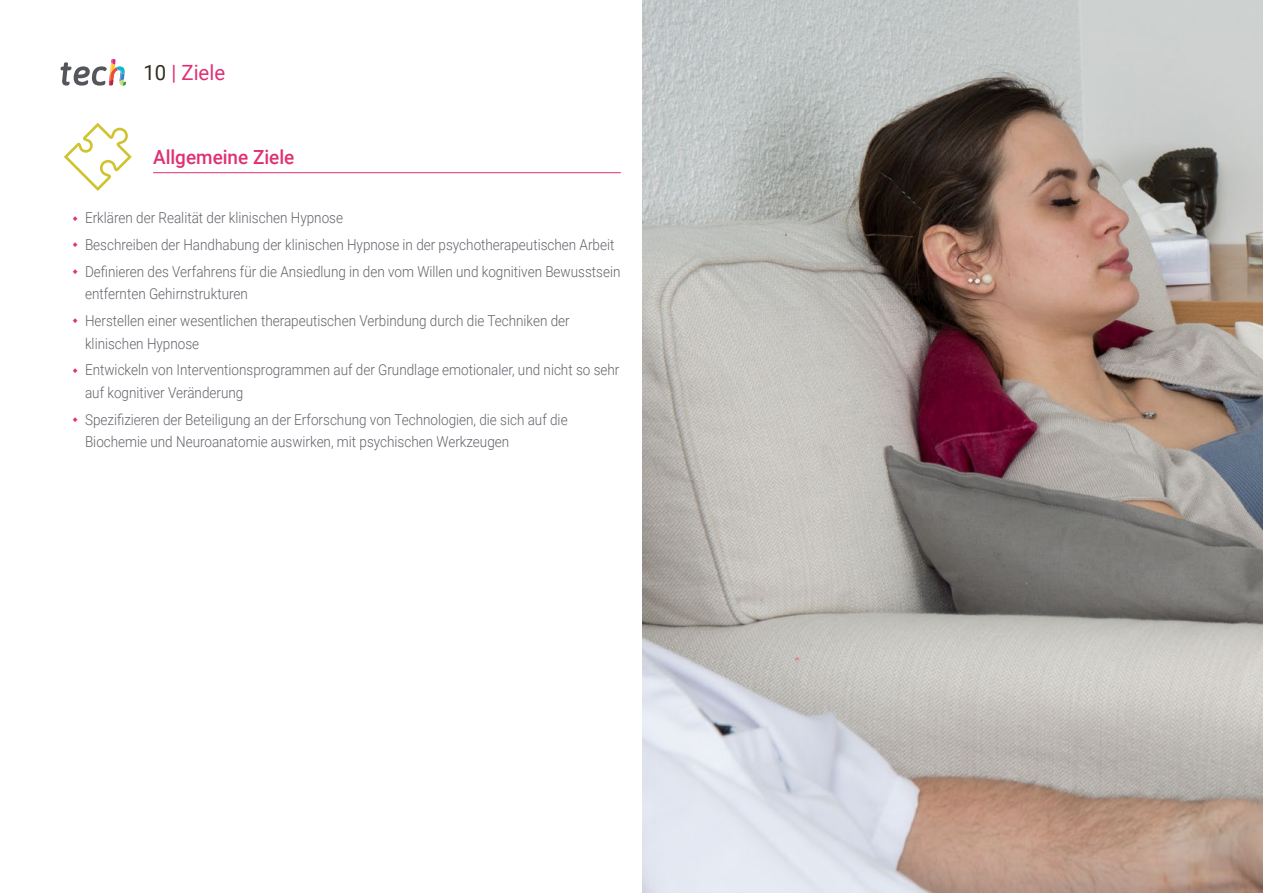
<style>
.page{position:relative;width:1263px;height:893px;background:#fff}
.page>*{position:absolute;margin:0;border:0;box-sizing:border-box;transform-origin:0 0}
.t1{font:21px "Roboto";color:#df3174}
.t2{font:500 19.5px "Roboto";color:#df3174}
.t3{font:300 15px/26.7px "Roboto";color:#61646a;scale:.9 1}
.s1{color:#312e20}
</style>
<div class="page">
<hr style="left:153px;top:172px;width:468px;height:1px;background:#df3174">
<svg style="left:64px;top:123px;width:68px;height:68px"></svg>
<img style="left:642px;top:0;width:621px;height:893px">
<svg style="left:61px;top:59px;width:65px;height:27px"></svg>
<h1 class="t1" style="left:144px;top:57px;width:83px"><span class="s1">10</span> | Ziele</h1>
<h2 class="t2" style="left:153px;top:144px;width:143px">Allgemeine Ziele</h2>
<p class="t3" style="left:85px;top:204px;width:596px">Erklären der Realität der klinischen Hypnose<br>Beschreiben der Handhabung der klinischen Hypnose in der psychotherapeutischen Arbeit<br>Definieren des Verfahrens für die Ansiedlung in den vom Willen und kognitiven Bewusstsein</p>
<p class="t3" style="left:85px;top:280px;width:540px">entfernten Gehirnstrukturen<br>Herstellen einer wesentlichen therapeutischen Verbindung durch die Techniken der</p>
<p class="t3" style="left:85px;top:329px;width:595px">klinischen Hypnose<br>Entwickeln von Interventionsprogrammen auf der Grundlage emotionaler, und nicht so sehr</p>
<p class="t3" style="left:85px;top:379px;width:538px">auf kognitiver Veränderung<br>Spezifizieren der Beteiligung an der Erforschung von Technologien, die sich auf die</p>
<p class="t3" style="left:85px;top:428px;width:473px">Biochemie und Neuroanatomie auswirken, mit psychischen Werkzeugen</p>
</div>
